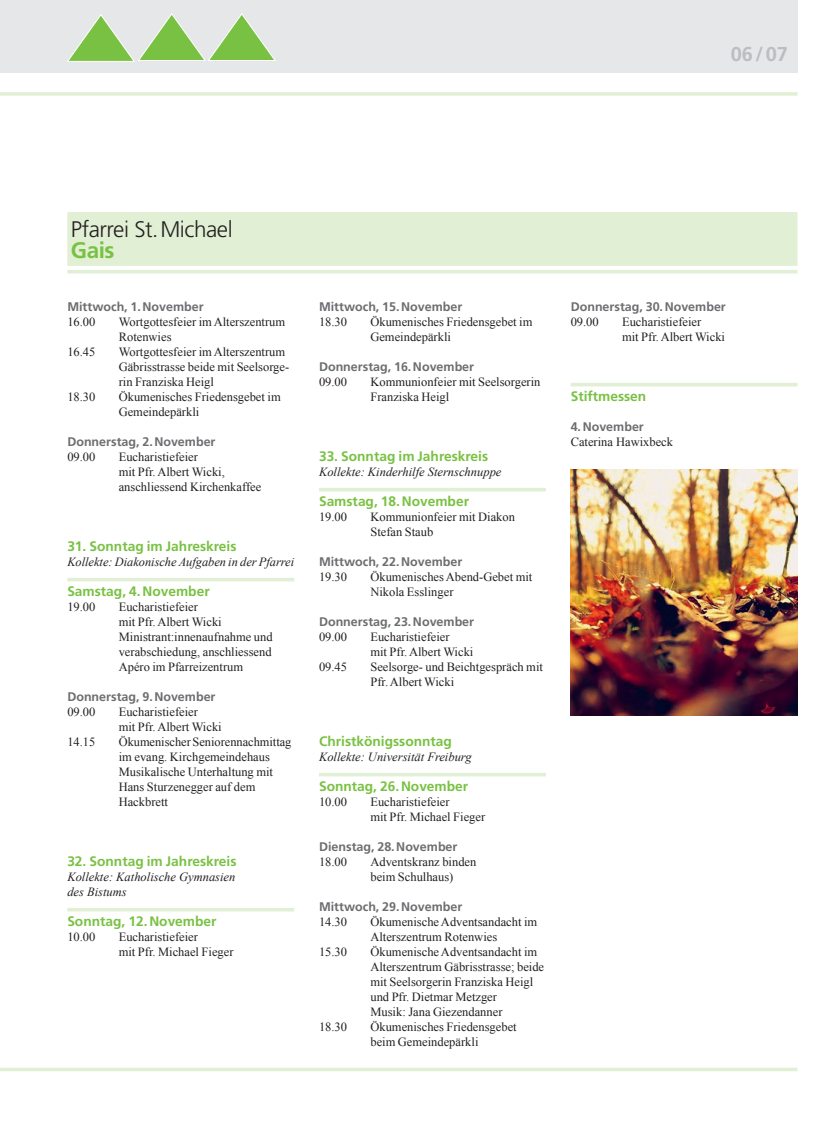
<style>
.page{position:relative;width:833px;height:1134px;background:#fff}
.page>*{position:absolute;margin:0;border:0;box-sizing:border-box;transform-origin:0 0}
.t1{font:300 22.5px "Frutiger LT Std";letter-spacing:-.02em;color:#231f20}
.t2{font:700 22.5px "Frutiger LT Std";color:#79c142}
.t3{font:700 20px "Frutiger LT Std";color:#bcbdc0}
.t4{font:700 13.75px "Frutiger LT Std";color:#79c142}
.t5{font:12.5px/15px "Times New Roman";color:#231f20}
.t6{font:700 12.5px "Frutiger LT Std";color:#6c6d70}
.t7{font:italic 12.5px/15px "Times New Roman";color:#231f20}
</style>
<div class="page">
<div style="left:67px;top:212px;width:730px;height:54px;background:#e1efd4"></div>
<hr style="left:67px;top:270px;width:730px;height:3px;background:#e1efd4">
<hr style="left:0;top:1068px;width:797px;height:3px;background:#e1efd4">
<div style="left:0;top:0;width:797px;height:73px;background:#e6e7e9"></div>
<svg style="left:67px;top:14px;width:208px;height:48px"></svg>
<hr style="left:0;top:92px;width:797px;height:4px;background:#e1efd4">
<hr style="left:67px;top:578px;width:227px;height:3px;background:#e1efd4">
<hr style="left:67px;top:908px;width:227px;height:3px;background:#e1efd4">
<hr style="left:319px;top:488px;width:227px;height:3px;background:#e1efd4">
<hr style="left:319px;top:773px;width:227px;height:3px;background:#e1efd4">
<hr style="left:570px;top:383px;width:227px;height:3px;background:#e1efd4">
<img style="left:570px;top:469px;width:227px;height:246px">
<h2 class="t3" style="left:730px;top:42px;width:59px">06/07</h2>
<h1 class="t1" style="left:71px;top:217px;width:163px">Pfarrei St.Michael</h1>
<h1 class="t2" style="left:71px;top:236px;width:45px">Gais</h1>
<p class="t6" style="left:67px;top:299px;width:138px">Mittwoch, 1.November</p>
<p class="t5" style="left:67px;top:314px;width:30px">16.00</p>
<p class="t5" style="left:119px;top:314px;width:168px">Wortgottesfeier im Alterszentrum<br>Rotenwies</p>
<p class="t5" style="left:67px;top:344px;width:30px">16.45</p>
<p class="t5" style="left:119px;top:344px;width:172px">Wortgottesfeier im Alterszentrum<br>Gäbrisstrasse beide mit Seelsorge&shy;rin Franziska Heigl</p>
<p class="t5" style="left:67px;top:389px;width:30px">18.30</p>
<p class="t5" style="left:119px;top:389px;width:163px">Ökumenisches Friedensgebet im<br>Gemeindepärkli</p>
<p class="t6" style="left:67px;top:434px;width:150px">Donnerstag, 2.November</p>
<p class="t5" style="left:67px;top:449px;width:30px">09.00</p>
<p class="t5" style="left:119px;top:449px;width:144px">Eucharistiefeier<br>mit Pfr. Albert Wicki, anschliessend Kirchenkaffee</p>
<p class="t4" style="left:67px;top:538px;width:171px">31. Sonntag im Jahreskreis</p>
<p class="t7" style="left:67px;top:554px;width:228px">Kollekte: Diakonische Aufgaben in der Pfarrei</p>
<p class="t4" style="left:67px;top:583px;width:144px">Samstag, 4.November</p>
<p class="t5" style="left:67px;top:599px;width:30px">19.00</p>
<p class="t5" style="left:119px;top:599px;width:155px">Eucharistiefeier<br>mit Pfr. Albert Wicki<br>Ministrant:innenaufnahme und verabschiedung, anschliessend<br>Apéro im Pfarreizentrum</p>
<p class="t6" style="left:67px;top:689px;width:150px">Donnerstag, 9.November</p>
<p class="t5" style="left:67px;top:704px;width:30px">09.00</p>
<p class="t5" style="left:119px;top:704px;width:104px">Eucharistiefeier<br>mit Pfr. Albert Wicki</p>
<p class="t5" style="left:67px;top:734px;width:30px">14.15</p>
<p class="t5" style="left:119px;top:734px;width:174px">Ökumenischer Seniorennachmittag im evang. Kirchgemeindehaus<br>Musikalische Unterhaltung mit<br>Hans Sturzenegger auf dem<br>Hackbrett</p>
<p class="t4" style="left:67px;top:853px;width:171px">32. Sonntag im Jahreskreis</p>
<p class="t7" style="left:67px;top:869px;width:170px">Kollekte: Katholische Gymnasien des Bistums</p>
<p class="t4" style="left:67px;top:913px;width:151px">Sonntag, 12.November</p>
<p class="t5" style="left:67px;top:929px;width:30px">10.00</p>
<p class="t5" style="left:119px;top:929px;width:116px">Eucharistiefeier<br>mit Pfr. Michael Fieger</p>
<p class="t6" style="left:319px;top:299px;width:145px">Mittwoch, 15.November</p>
<p class="t5" style="left:319px;top:314px;width:30px">18.30</p>
<p class="t5" style="left:370px;top:314px;width:163px">Ökumenisches Friedensgebet im<br>Gemeindepärkli</p>
<p class="t6" style="left:319px;top:359px;width:157px">Donnerstag, 16.November</p>
<p class="t5" style="left:319px;top:374px;width:30px">09.00</p>
<p class="t5" style="left:370px;top:374px;width:172px">Kommunionfeier mit Seelsorgerin<br>Franziska Heigl</p>
<p class="t4" style="left:319px;top:448px;width:171px">33. Sonntag im Jahreskreis</p>
<p class="t7" style="left:319px;top:464px;width:184px">Kollekte: Kinderhilfe Sternschnuppe</p>
<p class="t4" style="left:319px;top:493px;width:151px">Samstag, 18.November</p>
<p class="t5" style="left:319px;top:509px;width:30px">19.00</p>
<p class="t5" style="left:370px;top:509px;width:146px">Kommunionfeier mit Diakon<br>Stefan Staub</p>
<p class="t6" style="left:319px;top:554px;width:145px">Mittwoch, 22.November</p>
<p class="t5" style="left:319px;top:569px;width:30px">19.30</p>
<p class="t5" style="left:370px;top:569px;width:163px">Ökumenisches Abend-Gebet mit<br>Nikola Esslinger</p>
<p class="t6" style="left:319px;top:614px;width:157px">Donnerstag, 23.November</p>
<p class="t5" style="left:319px;top:629px;width:30px">09.00</p>
<p class="t5" style="left:370px;top:629px;width:104px">Eucharistiefeier<br>mit Pfr. Albert Wicki</p>
<p class="t5" style="left:319px;top:659px;width:30px">09.45</p>
<p class="t5" style="left:370px;top:659px;width:174px">Seelsorge- und Beichtgespräch mit<br>Pfr. Albert Wicki</p>
<p class="t4" style="left:319px;top:733px;width:134px">Christkönigssonntag</p>
<p class="t7" style="left:319px;top:749px;width:154px">Kollekte: Universität Freiburg</p>
<p class="t4" style="left:319px;top:778px;width:151px">Sonntag, 26.November</p>
<p class="t5" style="left:319px;top:794px;width:30px">10.00</p>
<p class="t5" style="left:370px;top:794px;width:116px">Eucharistiefeier<br>mit Pfr. Michael Fieger</p>
<p class="t6" style="left:319px;top:839px;width:140px">Dienstag, 28.November</p>
<p class="t5" style="left:319px;top:854px;width:30px">18.00</p>
<p class="t5" style="left:370px;top:854px;width:107px">Adventskranz binden beim Schulhaus)</p>
<p class="t6" style="left:319px;top:899px;width:145px">Mittwoch, 29.November</p>
<p class="t5" style="left:319px;top:914px;width:30px">14.30</p>
<p class="t5" style="left:370px;top:914px;width:168px">Ökumenische Adventsandacht im<br>Alterszentrum Rotenwies</p>
<p class="t5" style="left:319px;top:944px;width:30px">15.30</p>
<p class="t5" style="left:370px;top:944px;width:175px">Ökumenische Adventsandacht im<br>Alterszentrum Gäbrisstrasse; beide mit Seelsorgerin Franziska Heigl und Pfr. Dietmar Metzger<br>Musik: Jana Giezendanner</p>
<p class="t5" style="left:319px;top:1019px;width:30px">18.30</p>
<p class="t5" style="left:370px;top:1019px;width:148px">Ökumenisches Friedensgebet beim Gemeindepärkli</p>
<p class="t6" style="left:570px;top:299px;width:157px">Donnerstag, 30.November</p>
<p class="t5" style="left:570px;top:314px;width:30px">09.00</p>
<p class="t5" style="left:622px;top:314px;width:104px">Eucharistiefeier<br>mit Pfr. Albert Wicki</p>
<p class="t4" style="left:570px;top:388px;width:77px">Stiftmessen</p>
<p class="t6" style="left:570px;top:419px;width:75px">4.November</p>
<p class="t5" style="left:570px;top:434px;width:104px">Caterina Hawixbeck</p>
</div>
